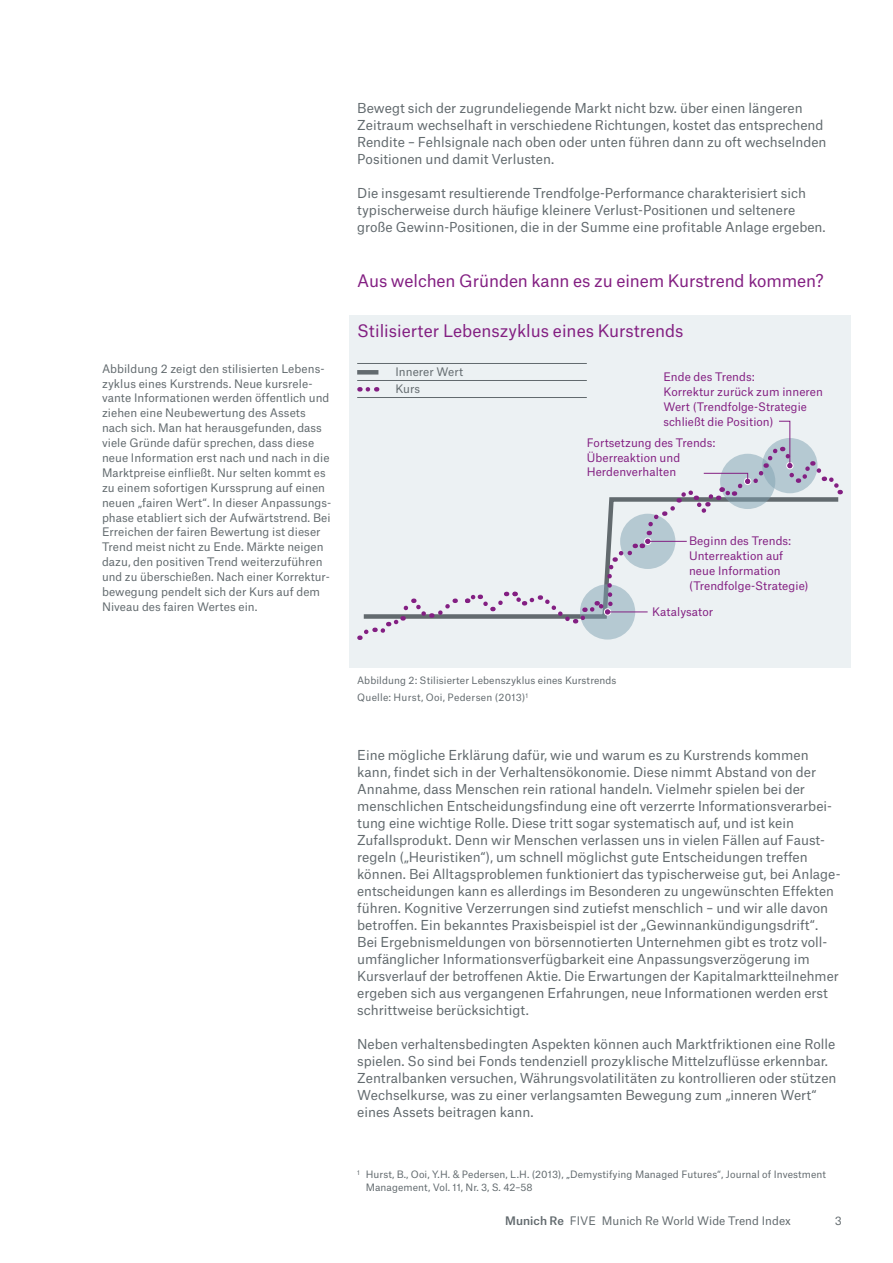
<style>
.page{position:relative;width:893px;height:1263px;background:#fff}
.page>*{position:absolute;margin:0;border:0;box-sizing:border-box;transform-origin:0 0}
.t1{font:16.5px "Munich Re";letter-spacing:-.005em;color:#831f82}
.t2{font:13.2px/17px "Munich Re";color:#626a6e}
.t3{font:11.25px/14.9px "Munich Re";letter-spacing:.005em;color:#626a6e}
.t4{font:11.25px/14.9px "Munich Re";letter-spacing:.005em;color:#831f82}
.t5{font:9.75px/17px "Munich Re";letter-spacing:.01em;color:#626a6e}
.s1{font-weight:500}
</style>
<div class="page">
<div style="left:349px;top:315px;width:501px;height:353px;background:#ecf1f3"></div>
<hr style="left:357px;top:363px;width:230px;height:1px;background:#626a6e">
<hr style="left:357px;top:380px;width:230px;height:1px;background:#626a6e">
<hr style="left:357px;top:397px;width:230px;height:1px;background:#626a6e">
<div style="left:357px;top:370px;width:21px;height:5px;background:#626a6e"></div>
<svg style="left:368px;top:387px;width:9px;height:5px"></svg>
<svg style="left:359px;top:421px;width:484px;height:219px"></svg>
<hr style="left:647px;top:541px;width:40px;height:1px;background:#831f82">
<hr style="left:608px;top:612px;width:40px;height:1px;background:#831f82">
<p class="t3" style="left:102px;top:360px;width:231px">Abbildung 2 zeigt den stilisierten Lebens&shy;zyklus eines Kurstrends. Neue kursrele&shy;vante Informationen werden öffentlich und ziehen eine Neubewertung des Assets nach sich. Man hat herausgefunden, dass viele Gründe dafür sprechen, dass diese neue Information erst nach und nach in die Marktpreise einfließt. Nur selten kommt es zu einem sofortigen Kurssprung auf einen neuen „fairen Wert“. In dieser Anpassungs&shy;phase etabliert sich der Aufwärtstrend. Bei Erreichen der fairen Bewertung ist dieser Trend meist nicht zu Ende. Märkte neigen dazu, den positiven Trend weiterzuführen und zu überschießen. Nach einer Korrektur&shy;bewegung pendelt sich der Kurs auf dem Niveau des fairen Wertes ein.</p>
<p class="t2" style="left:357px;top:98px;width:471px">Bewegt sich der zugrundeliegende Markt nicht bzw. über einen längeren Zeitraum wechselhaft in verschiedene Richtungen, kostet das entsprechend Rendite – Fehlsignale nach oben oder unten führen dann zu oft wechselnden Positionen und damit Verlusten.</p>
<p class="t2" style="left:357px;top:183px;width:470px">Die insgesamt resultierende Trendfolge-Performance charakterisiert sich typischerweise durch häufige kleinere Verlust-Positionen und seltenere große Gewinn-Positionen, die in der Summe eine profitable Anlage ergeben.</p>
<p class="t1" style="left:357px;top:268px;width:468px">Aus welchen Gründen kann es zu einem Kurstrend kommen?</p>
<p class="t1" style="left:357px;top:317px;width:328px">Stilisierter Lebenszyklus eines Kurstrends</p>
<p class="t3" style="left:395px;top:362px;width:69px;line-height:17px">Innerer Wert<br>Kurs</p>
<p class="t4" style="left:663px;top:368px;width:161px">Ende des Trends:<br>Korrektur zurück zum inneren<br>Wert (Trendfolge-Strategie schließt die Position)</p>
<p class="t4" style="left:587px;top:434px;width:130px">Fortsetzung des Trends:<br>Überreaktion und<br>Herdenverhalten</p>
<p class="t4" style="left:689px;top:532px;width:121px">Beginn des Trends:<br>Unterreaktion auf neue Information (Trendfolge-Strategie)</p>
<p class="t4" style="left:652px;top:603px;width:63px">Katalysator</p>
<p class="t5" style="left:357px;top:671px;width:261px">Abbildung 2: Stilisierter Lebenszyklus eines Kurstrends<br>Quelle: Hurst, Ooi, Pedersen (2013)<sup>1</sup></p>
<p class="t2" style="left:357px;top:744px;width:483px">Eine mögliche Erklärung dafür, wie und warum es zu Kurstrends kommen kann, findet sich in der Verhaltensökonomie. Diese nimmt Abstand von der Annahme, dass Menschen rein rational handeln. Vielmehr spielen bei der menschlichen Entscheidungsfindung eine oft verzerrte Informationsverarbei&shy;tung eine wichtige Rolle. Diese tritt sogar systematisch auf, und ist kein Zufallsprodukt. Denn wir Menschen verlassen uns in vielen Fällen auf Faust&shy;regeln („Heuristiken“), um schnell möglichst gute Entscheidungen treffen können. Bei Alltagsproblemen funktioniert das typischerweise gut, bei Anlage&shy;entscheidungen kann es allerdings im Besonderen zu ungewünschten Effekten führen. Kognitive Verzerrungen sind zutiefst menschlich – und wir alle davon betroffen. Ein bekanntes Praxisbeispiel ist der „Gewinnankündigungsdrift“.<br>Bei Ergebnismeldungen von börsennotierten Unternehmen gibt es trotz voll&shy;umfänglicher Informationsverfügbarkeit eine Anpassungsverzögerung im Kursverlauf der betroffenen Aktie. Die Erwartungen der Kapitalmarktteilnehmer ergeben sich aus vergangenen Erfahrungen, neue Informationen werden erst schrittweise berücksichtigt.</p>
<p class="t2" style="left:357px;top:1034px;width:481px">Neben verhaltensbedingten Aspekten können auch Marktfriktionen eine Rolle spielen. So sind bei Fonds tendenziell prozyklische Mittelzuflüsse erkennbar.<br>Zentralbanken versuchen, Währungsvolatilitäten zu kontrollieren oder stützen Wechselkurse, was zu einer verlangsamten Bewegung zum „inneren Wert“ eines Assets beitragen kann.</p>
<p class="t5" style="left:366px;top:1167px;width:462px;line-height:12.8px;text-indent:-9px"><sup>1</sup> Hurst, B., Ooi, Y.H. &amp; Pedersen, L.H. (2013), „Demystifying Managed Futures“, Journal of Investment<br>Management, Vol. 11, Nr. 3, S. 42–58</p>
<p class="t3" style="left:505px;top:1212px;width:287px"><span class="s1">Munich Re</span> FIVE Munich Re World Wide Trend Index</p>
<p class="t3" style="left:835px;top:1212px;width:9px">3</p>
</div>
